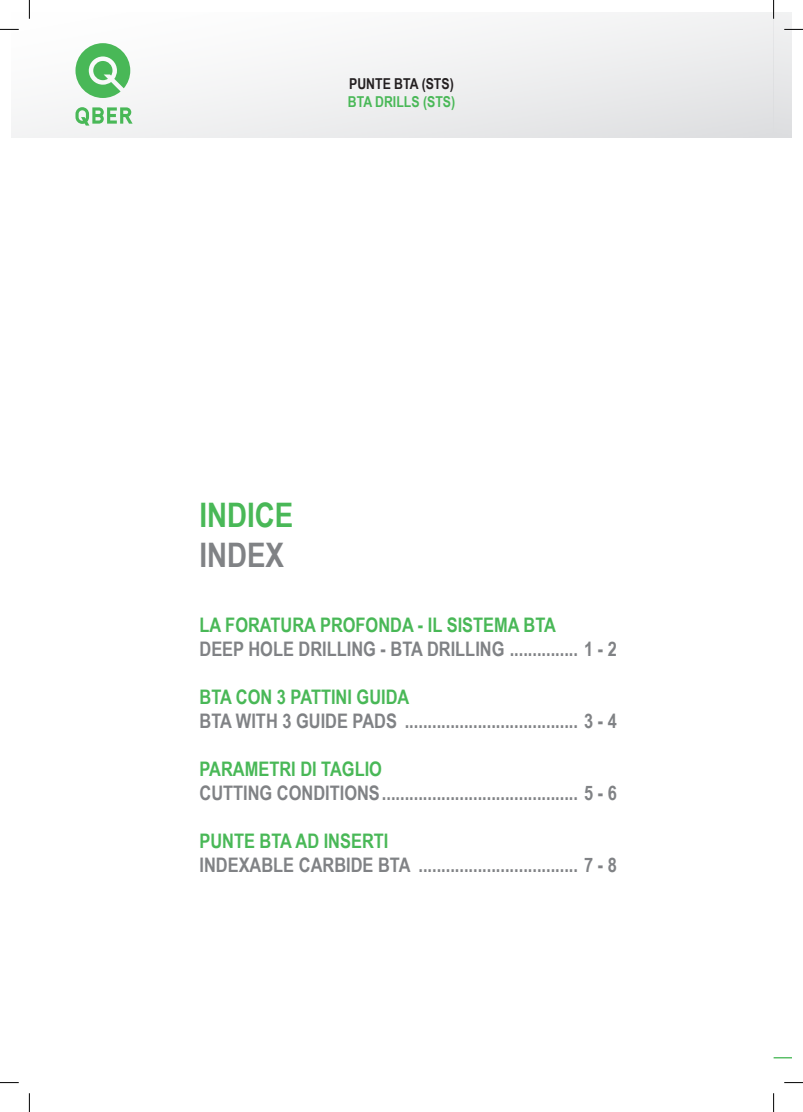
<style>
.page{position:relative;width:803px;height:1112px;background:#fff}
.page>*{position:absolute;margin:0;border:0;box-sizing:border-box;transform-origin:0 0}
.t1{font:700 33.75px "Arial Narrow";color:#49b857}
.t2{font:700 33.75px "Arial Narrow";color:#808285}
.t3{font:700 20px "Arial Narrow";color:#808285}
.t4{font:700 20px "Arial Narrow";color:#49b857}
.t5{font:700 15px "Arial Narrow";color:#49b857}
.t6{font:700 15px "Arial Narrow";color:#231f20}
</style>
<div class="page">
<svg style="left:773px;top:1057px;width:18px;height:1px"></svg>
<div style="left:773px;top:12px;width:18px;height:125px;background:#e7e8e9"></div>
<div style="left:12px;top:12px;width:761px;height:125px;background:linear-gradient(to right,#fbfbfb,#e8e8ea)"></div>
<svg style="left:75px;top:107px;width:58px;height:18px"></svg>
<svg style="left:75px;top:43px;width:55px;height:55px"></svg>
<svg style="left:0;top:29px;width:19px;height:1px"></svg>
<svg style="left:784px;top:29px;width:19px;height:1px"></svg>
<svg style="left:0;top:1082px;width:19px;height:1px"></svg>
<svg style="left:784px;top:1082px;width:19px;height:1px"></svg>
<svg style="left:29px;top:0;width:1px;height:19px"></svg>
<svg style="left:29px;top:1093px;width:1px;height:18px"></svg>
<svg style="left:773px;top:0;width:1px;height:19px"></svg>
<svg style="left:773px;top:1093px;width:1px;height:18px"></svg>
<p class="t6" style="left:349px;top:73px;width:106px">PUNTE BTA (STS)</p>
<p class="t5" style="left:348px;top:91px;width:109px">BTA DRILLS (STS)</p>
<p class="t1" style="left:199px;top:489px;width:95px">INDICE</p>
<p class="t2" style="left:199px;top:529px;width:86px">INDEX</p>
<p class="t4" style="left:199px;top:609px;width:358px">LA FORATURA PROFONDA - IL SISTEMA BTA</p>
<p class="t3" style="left:199px;top:633px;width:419px">DEEP HOLE DRILLING - BTA DRILLING ............... 1 - 2</p>
<p class="t4" style="left:199px;top:681px;width:211px">BTA CON 3 PATTINI GUIDA</p>
<p class="t3" style="left:199px;top:705px;width:419px">BTA WITH 3 GUIDE PADS ...................................... 3 - 4</p>
<p class="t4" style="left:199px;top:753px;width:184px">PARAMETRI DI TAGLIO</p>
<p class="t3" style="left:199px;top:777px;width:419px">CUTTING CONDITIONS........................................... 5 - 6</p>
<p class="t4" style="left:199px;top:825px;width:190px">PUNTE BTA AD INSERTI</p>
<p class="t3" style="left:199px;top:849px;width:419px">INDEXABLE CARBIDE BTA ................................... 7 - 8</p>
</div>
